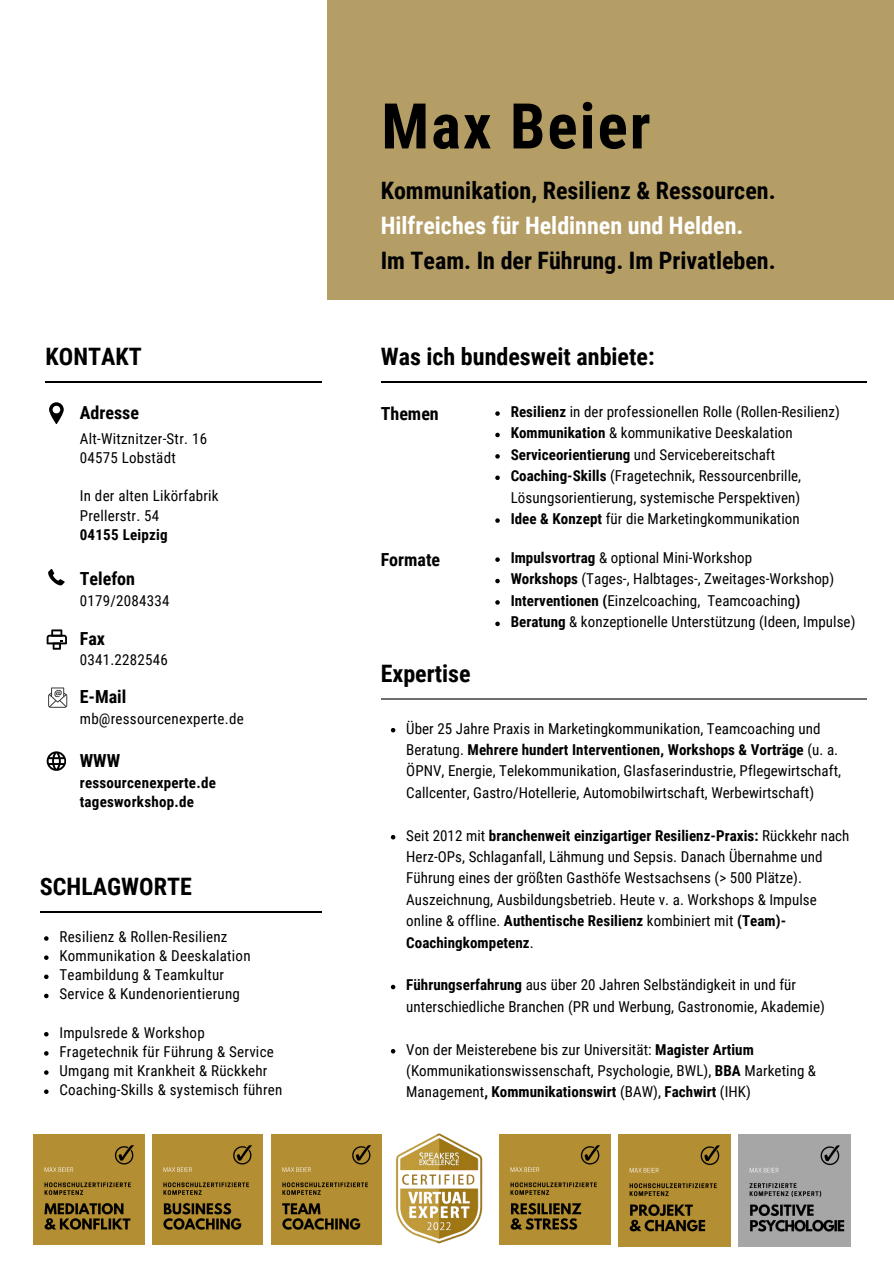
<style>
.page{position:relative;width:894px;height:1264px;background:#fff}
.page>*{position:absolute;margin:0;border:0;box-sizing:border-box;transform-origin:0 0}
.t1{font:700 63px "Roboto Condensed";letter-spacing:.035em;color:#000}
.t2{font:700 24px/35px "Roboto Condensed";color:#000}
.t3{font:700 18px "Roboto Condensed";color:#000}
.t4{font:15px/21.5px "Roboto Condensed";letter-spacing:.005em;color:#000}
.t5{font:700 15px "Roboto Condensed";letter-spacing:.015em;color:#000}
.s1{color:#fff}
.s2{font-weight:700}
</style>
<div class="page">
<div style="left:0;top:0;width:893px;height:300px;background:#b49e66"></div>
<div style="left:0;top:0;width:326px;height:1203px;background:#fff"></div>
<hr style="left:46px;top:381px;width:276px;height:2px;background:#000">
<hr style="left:380px;top:381px;width:486px;height:1px;background:#000">
<svg style="left:48px;top:569px;width:16px;height:16px"></svg>
<svg style="left:49px;top:402px;width:14px;height:22px"></svg>
<svg style="left:47px;top:751px;width:19px;height:19px"></svg>
<svg style="left:47px;top:629px;width:20px;height:20px"></svg>
<hr style="left:380px;top:698px;width:486px;height:1px;background:#6d6e71">
<hr style="left:40px;top:911px;width:282px;height:1px;background:#000">
<img style="left:395px;top:1133px;width:88px;height:111px">
<svg style="left:48px;top:687px;width:19px;height:20px"></svg>
<img style="left:152px;top:1134px;width:111px;height:110px">
<img style="left:271px;top:1134px;width:110px;height:110px">
<img style="left:499px;top:1134px;width:111px;height:110px">
<img style="left:34px;top:1134px;width:110px;height:110px">
<img style="left:618px;top:1134px;width:112px;height:111px">
<img style="left:738px;top:1134px;width:112px;height:111px">
<svg style="left:495px;top:411px;width:4px;height:5px"></svg>
<svg style="left:495px;top:433px;width:4px;height:4px"></svg>
<svg style="left:495px;top:454px;width:4px;height:4px"></svg>
<svg style="left:495px;top:475px;width:4px;height:5px"></svg>
<svg style="left:495px;top:518px;width:4px;height:5px"></svg>
<svg style="left:391px;top:728px;width:4px;height:4px"></svg>
<svg style="left:391px;top:835px;width:4px;height:4px"></svg>
<svg style="left:391px;top:984px;width:4px;height:5px"></svg>
<svg style="left:391px;top:1049px;width:4px;height:4px"></svg>
<svg style="left:495px;top:557px;width:4px;height:5px"></svg>
<svg style="left:495px;top:579px;width:4px;height:4px"></svg>
<svg style="left:495px;top:600px;width:4px;height:4px"></svg>
<svg style="left:495px;top:621px;width:4px;height:5px"></svg>
<svg style="left:44px;top:936px;width:5px;height:4px"></svg>
<svg style="left:44px;top:955px;width:5px;height:4px"></svg>
<svg style="left:44px;top:974px;width:5px;height:5px"></svg>
<svg style="left:44px;top:993px;width:5px;height:5px"></svg>
<svg style="left:44px;top:1032px;width:5px;height:4px"></svg>
<svg style="left:44px;top:1051px;width:5px;height:4px"></svg>
<svg style="left:44px;top:1070px;width:5px;height:4px"></svg>
<svg style="left:44px;top:1089px;width:5px;height:4px"></svg>
<p class="t1" style="left:381px;top:90px;width:271px">Max Beier</p>
<p class="t2" style="left:380px;top:173px;width:396px">Kommunikation, Resilienz &amp; Ressourcen.<br><span class="s1">Hilfreiches für Heldinnen und Helden.</span></p>
<p class="t2" style="left:380px;top:243px;width:396px">Im Team. In der Führung. Im Privatleben.</p>
<p class="t2" style="left:46px;top:339px;width:98px">KONTAKT</p>
<p class="t2" style="left:380px;top:339px;width:275px">Was ich bundesweit anbiete:</p>
<p class="t4" style="left:510px;top:401px;width:330px"><span class="s2">Resilienz</span> in der professionellen Rolle (Rollen-Resilienz)</p>
<p class="t4" style="left:510px;top:422px;width:283px"><span class="s2">Kommunikation</span> &amp; kommunikative Deeskalation</p>
<p class="t4" style="left:510px;top:444px;width:266px"><span class="s2">Serviceorientierung</span> und Servicebereitschaft</p>
<p class="t4" style="left:510px;top:465px;width:292px"><span class="s2">Coaching-Skills</span> (Fragetechnik, Ressourcenbrille,<br>Lösungsorientierung, systemische Perspektiven)</p>
<p class="t4" style="left:510px;top:508px;width:290px"><span class="s2">Idee &amp; Konzept</span> für die Marketingkommunikation</p>
<p class="t3" style="left:80px;top:402px;width:61px">Adresse</p>
<p class="t4" style="left:80px;top:428px;width:129px">Alt-Witznitzer-Str. 16</p>
<p class="t4" style="left:80px;top:447px;width:97px">04575 Lobstädt</p>
<p class="t4" style="left:80px;top:485px;width:140px">In der alten Likörfabrik</p>
<p class="t4" style="left:80px;top:505px;width:81px">Prellerstr. 54</p>
<p class="t5" style="left:80px;top:526px;width:89px">04155 Leipzig</p>
<p class="t3" style="left:380px;top:404px;width:60px">Themen</p>
<p class="t3" style="left:80px;top:568px;width:57px">Telefon</p>
<p class="t4" style="left:80px;top:589px;width:91px">0179/2084334</p>
<p class="t3" style="left:80px;top:628px;width:27px">Fax</p>
<p class="t4" style="left:80px;top:649px;width:90px">0341.2282546</p>
<p class="t3" style="left:80px;top:686px;width:48px">E-Mail</p>
<p class="t4" style="left:80px;top:708px;width:165px">mb@ressourcenexperte.de</p>
<p class="t3" style="left:80px;top:750px;width:42px">WWW</p>
<p class="t5" style="left:80px;top:774px;width:137px">ressourcenexperte.de</p>
<p class="t5" style="left:80px;top:793px;width:116px">tagesworkshop.de</p>
<p class="t2" style="left:40px;top:869px;width:153px">SCHLAGWORTE</p>
<p class="t4" style="left:59px;top:926px;width:169px">Resilienz &amp; Rollen-Resilienz</p>
<p class="t4" style="left:59px;top:945px;width:193px">Kommunikation &amp; Deeskalation</p>
<p class="t4" style="left:59px;top:964px;width:166px">Teambildung &amp; Teamkultur</p>
<p class="t4" style="left:59px;top:983px;width:182px">Service &amp; Kundenorientierung</p>
<p class="t4" style="left:59px;top:1021px;width:147px">Impulsrede &amp; Workshop</p>
<p class="t4" style="left:59px;top:1040px;width:216px">Fragetechnik für Führung &amp; Service</p>
<p class="t4" style="left:59px;top:1060px;width:209px">Umgang mit Krankheit &amp; Rückkehr</p>
<p class="t4" style="left:59px;top:1079px;width:224px">Coaching-Skills &amp; systemisch führen</p>
<p class="t3" style="left:380px;top:550px;width:61px">Formate</p>
<p class="t4" style="left:510px;top:547px;width:243px"><span class="s2">Impulsvortrag</span> &amp; optional Mini-Workshop</p>
<p class="t4" style="left:510px;top:568px;width:325px"><span class="s2">Workshops</span> (Tages-, Halbtages-, Zweitages-Workshop)</p>
<p class="t4" style="left:510px;top:590px;width:291px"><span class="s2">Interventionen (</span>Einzelcoaching, Teamcoaching<span class="s2">)</span></p>
<p class="t4" style="left:510px;top:611px;width:346px"><span class="s2">Beratung</span> &amp; konzeptionelle Unterstützung (Ideen, Impulse)</p>
<p class="t2" style="left:380px;top:656px;width:91px">Expertise</p>
<p class="t4" style="left:406px;top:717px;width:436px">Über 25 Jahre Praxis in Marketingkommunikation, Teamcoaching und Beratung. <span class="s2">Mehrere hundert Interventionen, Workshops &amp; Vorträge</span> (u. a.<br>ÖPNV, Energie, Telekommunikation, Glasfaserindustrie, Pflegewirtschaft, Callcenter, Gastro/Hotellerie, Automobilwirtschaft, Werbewirtschaft)</p>
<p class="t4" style="left:406px;top:824px;width:444px">Seit 2012 mit <span class="s2">branchenweit einzigartiger Resilienz-Praxis:</span> Rückkehr nach Herz-OPs, Schlaganfall, Lähmung und Sepsis. Danach Übernahme und Führung eines der größten Gasthöfe Westsachsens (&gt; 500 Plätze).<br>Auszeichnung, Ausbildungsbetrieb. Heute v. a. Workshops &amp; Impulse online &amp; offline. <span class="s2">Authentische Resilienz</span> kombiniert mit <span class="s2">(Team)- Coachingkompetenz</span>.</p>
<p class="t4" style="left:406px;top:974px;width:420px"><span class="s2">Führungserfahrung</span> aus über 20 Jahren Selbständigkeit in und für unterschiedliche Branchen (PR und Werbung, Gastronomie, Akademie)</p>
<p class="t4" style="left:406px;top:1038px;width:411px">Von der Meisterebene bis zur Universität: <span class="s2">Magister Artium </span>(Kommunikationswissenschaft, Psychologie, BWL), <span class="s2">BBA</span> Marketing &amp;<br>Management<span class="s2">, Kommunikationswirt</span> (BAW), <span class="s2">Fachwirt</span> (IHK)</p>
</div>
